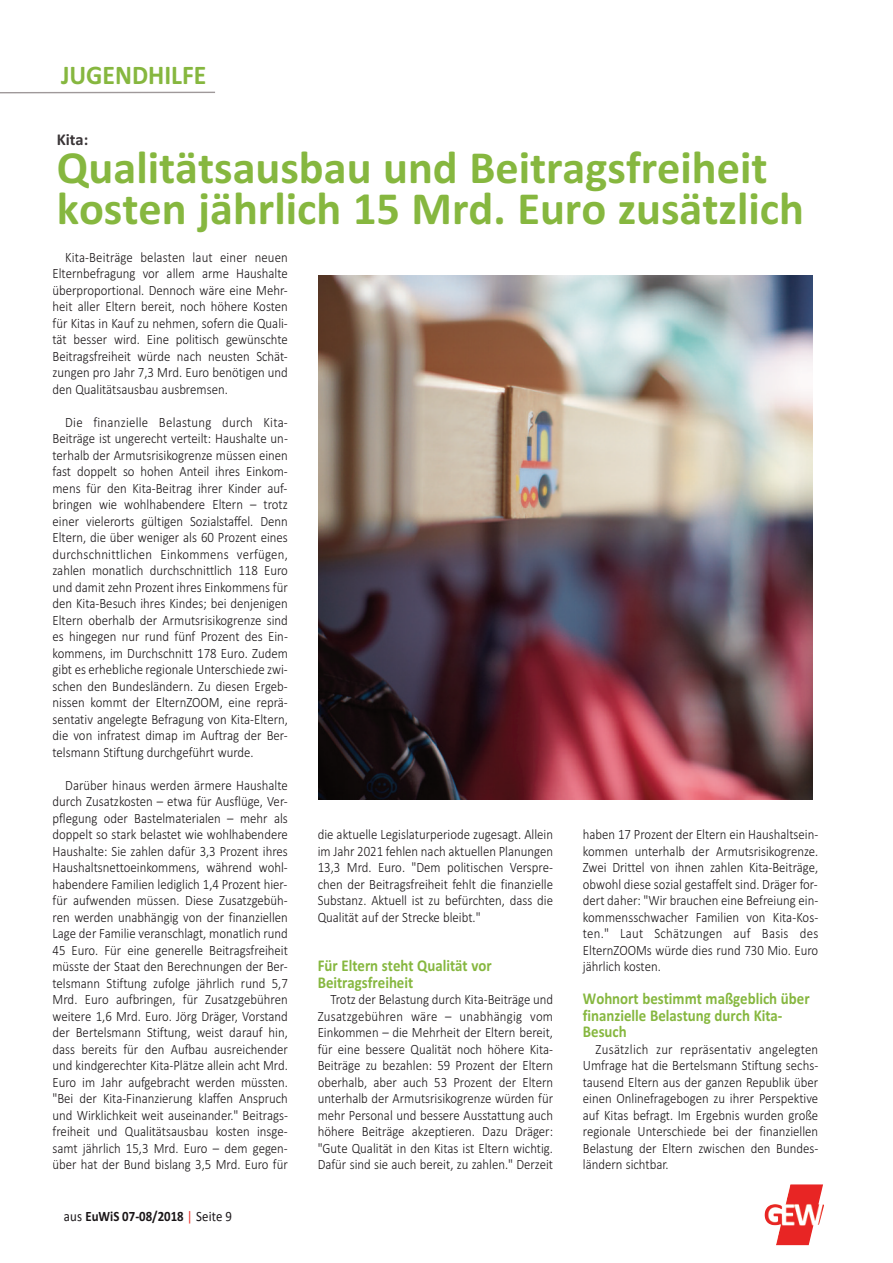
<style>
.page{position:relative;width:893px;height:1263px;background:#fff}
.page>*{position:absolute;margin:0;border:0;box-sizing:border-box;transform-origin:0 0}
.t1{font:700 46.35px/40.7px "Calibri";color:#86b73f}
.t2{font:700 27px "Calibri";color:#86b73f;scale:.95 1}
.t3{font:700 16.5px/16.5px "Calibri";color:#86b73f;scale:.9 1}
.t4{font:700 16.5px "Calibri";color:#3a3537}
.t5{font:300 14.25px/16.5px "Calibri";color:#191517;text-align:justify;scale:.9 1}
.t6{font:700 14.25px "Calibri";color:#191517;scale:.9 1}
.s1{font-weight:400;color:#1b171a}
.s2{font-weight:400;color:#e92a24}
</style>
<div class="page">
<img style="left:764px;top:1203px;width:22px;height:13px">
<hr style="left:0;top:92px;width:215px;height:1px;background:#9f999a">
<img style="left:318px;top:275px;width:494px;height:524px">
<h2 class="t2" style="left:61px;top:59px;width:154px">JuGenDhilfe</h2>
<p class="t4" style="left:57px;top:130px;width:33px">Kita:</p>
<h1 class="t1" style="left:57px;top:147px;width:748px">Qualitätsausbau und Beitragsfreiheit kosten jährlich 15 mrd. euro zusätzlich</h1>
<p class="t5" style="left:52px;top:248px;width:263px;text-indent:13px">Kita-Beiträge belasten laut einer neuen Elternbefragung vor allem arme Haushalte überproportional. Dennoch wäre eine Mehr&shy;heit aller Eltern bereit, noch höhere Kosten für Kitas in Kauf zu nehmen, sofern die Quali&shy;tät besser wird. Eine politisch gewünschte Beitragsfreiheit würde nach neusten Schät&shy;zungen pro Jahr 7,3 Mrd. Euro benötigen und den Qualitätsausbau ausbremsen.</p>
<p class="t5" style="left:52px;top:413px;width:263px;text-indent:13px">Die finanzielle Belastung durch Kita-Beiträge ist ungerecht verteilt: Haushalte un&shy;terhalb der Armutsrisikogrenze müssen einen fast doppelt so hohen Anteil ihres Einkom&shy;mens für den Kita-Beitrag ihrer Kinder auf&shy;bringen wie wohlhabendere Eltern – trotz einer vielerorts gültigen Sozialstaffel. Denn Eltern, die über weniger als 60 Prozent eines durchschnittlichen Einkommens verfügen, zahlen monatlich durchschnittlich 118 Euro und damit zehn Prozent ihres Einkommens für den Kita-Besuch ihres Kindes; bei denjenigen Eltern oberhalb der Armutsrisikogrenze sind es hingegen nur rund fünf Prozent des Ein&shy;kommens, im Durchschnitt 178 Euro. Zudem gibt es erhebliche regionale Unterschiede zwi&shy;schen den Bundesländern. Zu diesen Ergeb&shy;nissen kommt der ElternZOOM, eine reprä&shy;sentativ angelegte Befragung von Kita-Eltern, die von infratest dimap im Auftrag der Ber&shy;telsmann Stiftung durchgeführt wurde.</p>
<p class="t5" style="left:52px;top:776px;width:263px;text-indent:13px">Darüber hinaus werden ärmere Haushalte durch Zusatzkosten – etwa für Ausflüge, Ver&shy;pflegung oder Bastelmaterialen – mehr als doppelt so stark belastet wie wohlhabendere Haushalte: Sie zahlen dafür 3,3 Prozent ihres Haushaltsnettoeinkommens, während wohl&shy;habendere Familien lediglich 1,4 Prozent hier&shy;für aufwenden müssen. Diese Zusatzgebüh&shy;ren werden unabhängig von der finanziellen Lage der Familie veranschlagt, monatlich rund 45 Euro. Für eine generelle Beitragsfreiheit müsste der Staat den Berechnungen der Ber&shy;telsmann Stiftung zufolge jährlich rund 5,7<br>Mrd. Euro aufbringen, für Zusatzgebühren weitere 1,6 Mrd. Euro. Jörg Dräger, Vorstand der Bertelsmann Stiftung, weist darauf hin, dass bereits für den Aufbau ausreichender und kindgerechter Kita-Plätze allein acht Mrd.<br>Euro im Jahr aufgebracht werden müssten. "Bei der Kita-Finanzierung klaffen Anspruch und Wirklichkeit weit auseinander." Beitrags&shy;freiheit und Qualitätsausbau kosten insge&shy;samt jährlich 15,3 Mrd. Euro – dem gegen&shy;über hat der Bund bislang 3,5 Mrd. Euro für</p>
<p class="t5" style="left:318px;top:826px;width:263px">die aktuelle Legislaturperiode zugesagt. Allein im Jahr 2021 fehlen nach aktuellen Planungen 13,3 Mrd. Euro. "Dem politischen Verspre&shy;chen der Beitragsfreiheit fehlt die finanzielle Substanz. Aktuell ist zu befürchten, dass die Qualität auf der Strecke bleibt."</p>
<p class="t3" style="left:318px;top:957px;width:195px">für eltern steht Qualität vor<br>Beitragsfreiheit</p>
<p class="t5" style="left:318px;top:991px;width:263px;text-indent:13px">Trotz der Belastung durch Kita-Beiträge und Zusatzgebühren wäre – unabhängig vom Einkommen – die Mehrheit der Eltern bereit, für eine bessere Qualität noch höhere Kita-Beiträge zu bezahlen: 59 Prozent der Eltern oberhalb, aber auch 53 Prozent der Eltern unterhalb der Armutsrisikogrenze würden für mehr Personal und bessere Ausstattung auch höhere Beiträge akzeptieren. Dazu Dräger: "Gute Qualität in den Kitas ist Eltern wichtig.<br>Dafür sind sie auch bereit, zu zahlen." Derzeit</p>
<p class="t5" style="left:583px;top:826px;width:263px">haben 17 Prozent der Eltern ein Haushaltsein&shy;kommen unterhalb der Armutsrisikogrenze.<br>Zwei Drittel von ihnen zahlen Kita-Beiträge, obwohl diese sozial gestaffelt sind. Dräger for&shy;dert daher: "Wir brauchen eine Befreiung ein&shy;kommensschwacher Familien von Kita-Kos&shy;ten." Laut Schätzungen auf Basis des ElternZOOMs würde dies rund 730 Mio. Euro jährlich kosten.</p>
<p class="t3" style="left:583px;top:990px;width:253px">Wohnort bestimmt maßgeblich über finanzielle Belastung durch Kita-<br>Besuch</p>
<p class="t5" style="left:583px;top:1040px;width:263px;text-indent:13px">Zusätzlich zur repräsentativ angelegten Umfrage hat die Bertelsmann Stiftung sechs&shy;tausend Eltern aus der ganzen Republik über einen Onlinefragebogen zu ihrer Perspektive auf Kitas befragt. Im Ergebnis wurden große regionale Unterschiede bei der finanziellen Belastung der Eltern zwischen den Bundes&shy;ländern sichtbar.</p>
<p class="t6" style="left:64px;top:1207px;width:189px"><span class="s1">aus</span> euWis 07-08/2018 <span class="s2">|</span> <span class="s1">Seite 9</span></p>
</div>
